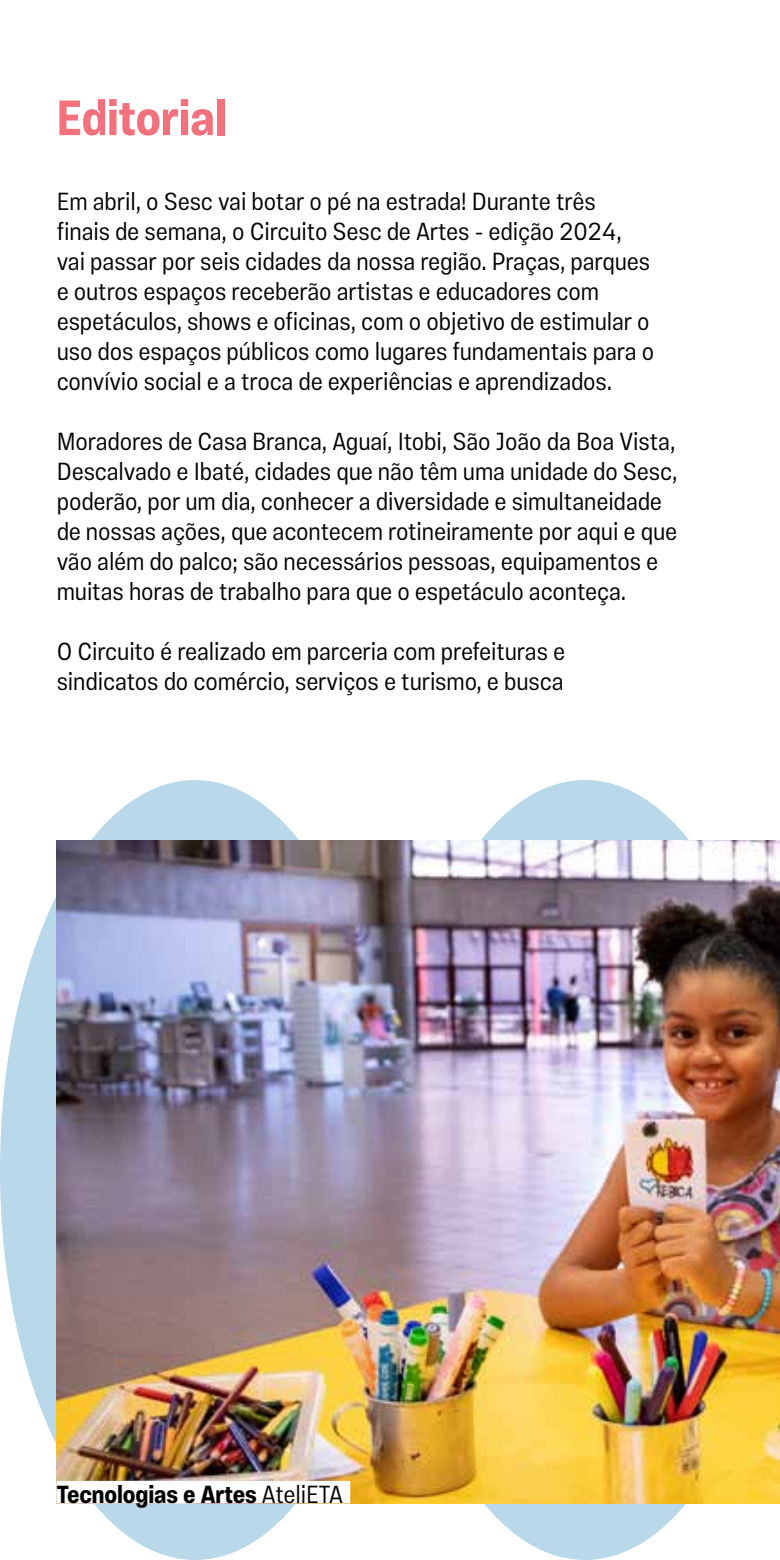
<style>
.page{position:relative;width:780px;height:1560px;background:#fff}
.page>*{position:absolute;margin:0;border:0;box-sizing:border-box;transform-origin:0 0}
.t1{font:700 50px "Vinila Condensed";letter-spacing:-.005em;color:#f2717d}
.t2{font:300 25px/30px "Vinila Condensed";letter-spacing:-.005em;color:#000}
.t3{font:700 25px "Vinila Condensed";letter-spacing:-.005em;color:#000}
.s1{font-weight:300}
</style>
<div class="page">
<div style="left:390px;top:780px;width:390px;height:779px;background:#b9d9eb;border-radius:50%"></div>
<div style="left:0;top:780px;width:390px;height:779px;background:#b9d9eb;border-radius:50%"></div>
<img style="left:57px;top:840px;width:723px;height:662px">
<div style="left:57px;top:1480px;width:293px;height:23px;background:#fff"></div>
<h1 class="t1" style="left:57px;top:89px;width:171px">Editorial</h1>
<p class="t2" style="left:57px;top:186px;width:599px">Em abril, o Sesc vai botar o pé na estrada! Durante três finais de semana, o Circuito Sesc de Artes - edição 2024, vai passar por seis cidades da nossa região. Praças, parques e outros espaços receberão artistas e educadores com espetáculos, shows e oficinas, com o objetivo de estimular o uso dos espaços públicos como lugares fundamentais para o convívio social e a troca de experiências e aprendizados.</p>
<p class="t2" style="left:57px;top:426px;width:622px">Moradores de Casa Branca, Aguaí, Itobi, São João da Boa Vista, Descalvado e Ibaté, cidades que não têm uma unidade do Sesc, poderão, por um dia, conhecer a diversidade e simultaneidade de nossas ações, que acontecem rotineiramente por aqui e que vão além do palco; são necessários pessoas, equipamentos e muitas horas de trabalho para que o espetáculo aconteça.</p>
<p class="t2" style="left:57px;top:636px;width:510px">O Circuito é realizado em parceria com prefeituras e sindicatos do comércio, serviços e turismo, e busca</p>
<p class="t3" style="left:57px;top:1479px;width:288px">Tecnologias e Artes <span class="s1">AteliETA</span></p>
</div>
